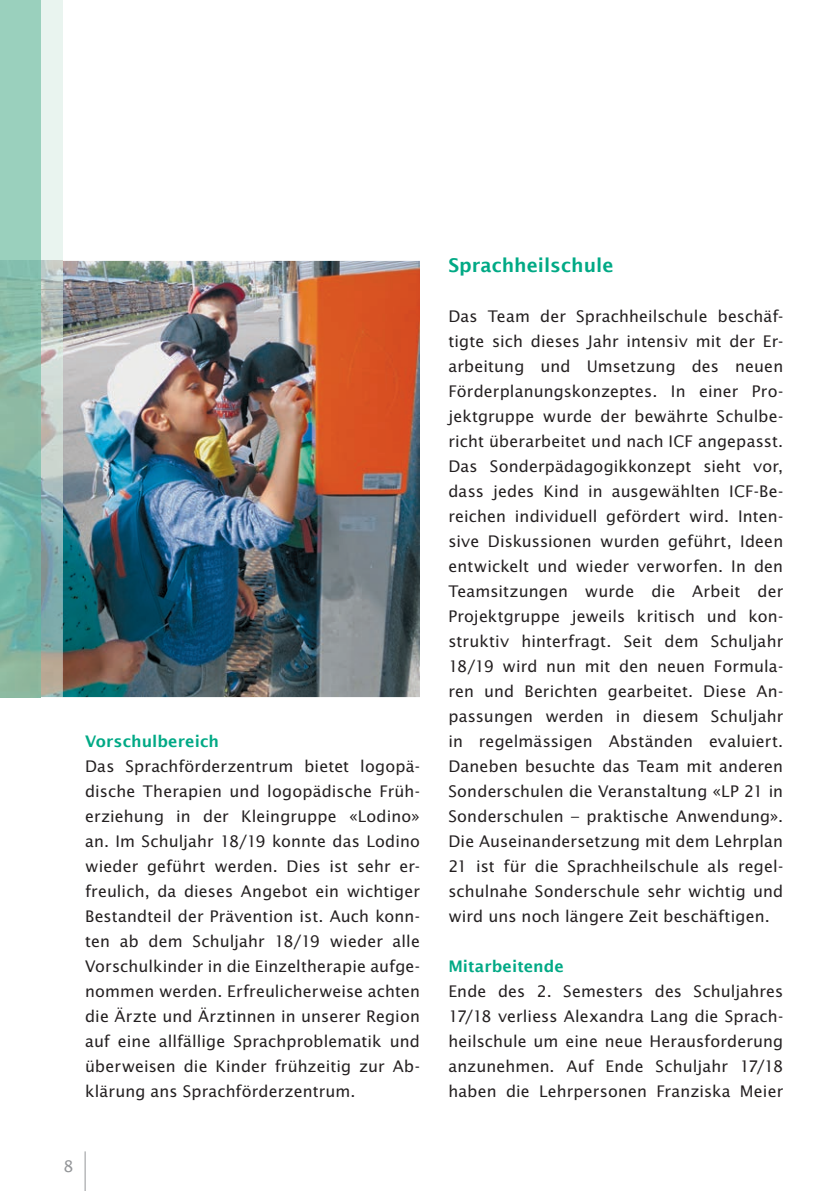
<style>
.page{position:relative;width:840px;height:1191px;background:#fff}
.page>*{position:absolute;margin:0;border:0;box-sizing:border-box;transform-origin:0 0}
.t1{font:600 19px "Lucida Sans";color:#00a985}
.t2{font:16px/25px "Lucida Sans";letter-spacing:.005em;color:#231f20;text-align:justify}
.t3{font:600 16px "Lucida Sans";letter-spacing:.005em;color:#00a985}
.t4{font:16px "Lucida Sans";color:#939598}
</style>
<div class="page">
<hr style="left:85px;top:1151px;width:1px;height:40px;background:#939598">
<img style="left:62px;top:261px;width:358px;height:436px">
<div style="left:41px;top:0;width:21px;height:261px;background:#e9f4ef"></div>
<img style="left:41px;top:261px;width:21px;height:311px">
<img style="left:41px;top:572px;width:21px;height:125px">
<div style="left:0;top:0;width:41px;height:261px;background:#9ad0bd"></div>
<img style="left:0;top:261px;width:41px;height:436px">
<p class="t3" style="left:85px;top:732px;width:135px">Vorschulbereich</p>
<p class="t2" style="left:85px;top:753px;width:336px">Das Sprachförderzentrum bietet logopä&shy;dische Therapien und logopädische Früh&shy;erziehung in der Kleingruppe «Lodino» an. Im Schuljahr 18/19 konnte das Lodino wieder geführt werden. Dies ist sehr er&shy;freulich, da dieses Angebot ein wichtiger Bestandteil der Prävention ist. Auch konn&shy;ten ab dem Schuljahr 18/19 wieder alle Vorschulkinder in die Einzeltherapie aufge&shy;nommen werden. Erfreulicherweise achten die Ärzte und Ärztinnen in unserer Region auf eine allfällige Sprachproblematik und überweisen die Kinder frühzeitig zur Ab&shy;klärung ans Sprachförderzentrum.</p>
<p class="t4" style="left:64px;top:1156px;width:12px">8</p>
<p class="t1" style="left:448px;top:254px;width:166px">Sprachheilschule</p>
<p class="t2" style="left:448px;top:303px;width:336px">Das Team der Sprachheilschule beschäf&shy;tigte sich dieses Jahr intensiv mit der Er&shy;arbeitung und Umsetzung des neuen Förderplanungskonzeptes. In einer Pro&shy;jektgruppe wurde der bewährte Schulbe&shy;richt überarbeitet und nach ICF angepasst.<br>Das Sonderpädagogikkonzept sieht vor, dass jedes Kind in ausgewählten ICF-Be&shy;reichen individuell gefördert wird. Inten&shy;sive Diskussionen wurden geführt, Ideen entwickelt und wieder verworfen. In den Teamsitzungen wurde die Arbeit der Projektgruppe jeweils kritisch und kon&shy;struktiv hinterfragt. Seit dem Schuljahr 18/19 wird nun mit den neuen Formula&shy;ren und Berichten gearbeitet. Diese An&shy;passungen werden in diesem Schuljahr in regelmässigen Abständen evaluiert.<br>Daneben besuchte das Team mit anderen Sonderschulen die Veranstaltung «LP 21 in Sonderschulen – praktische Anwendung».<br>Die Auseinandersetzung mit dem Lehrplan 21 ist für die Sprachheilschule als regel&shy;schulnahe Sonderschule sehr wichtig und wird uns noch längere Zeit beschäftigen.</p>
<p class="t3" style="left:448px;top:957px;width:117px">Mitarbeitende</p>
<p class="t2" style="left:448px;top:978px;width:336px">Ende des 2. Semesters des Schuljahres 17/18 verliess Alexandra Lang die Sprach&shy;heilschule um eine neue Herausforderung anzunehmen. Auf Ende Schuljahr 17/18 haben die Lehrpersonen Franziska Meier</p>
</div>
